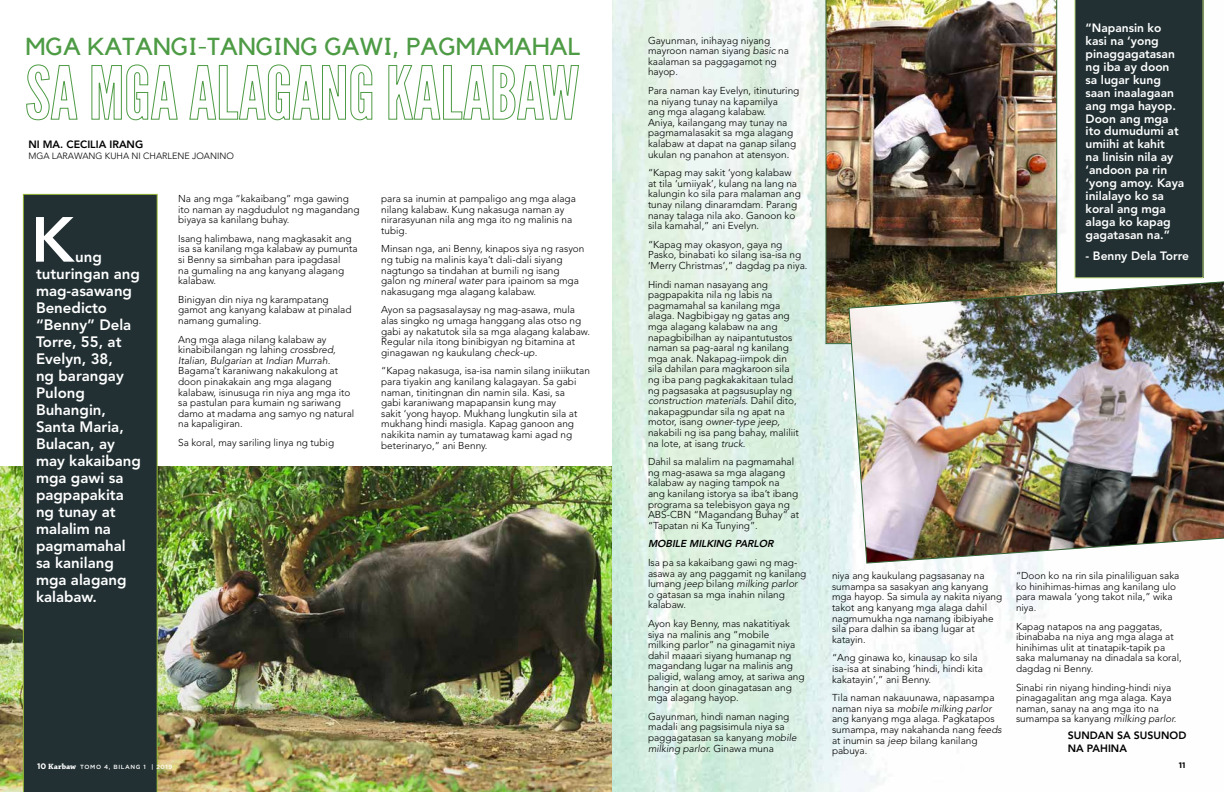
<style>
.page{position:relative;width:1224px;height:792px;background:#fff}
.page>*{position:absolute;margin:0;border:0;box-sizing:border-box;transform-origin:0 0}
.t1{font:800 63px "Avenir LT Std";color:#fff}
.t2{font:24.5px "Kollektif";color:#4e9b45}
.t3{font:800 15px/17px "Avenir LT Std";color:#fff}
.t4{font:800 12px/12.9px "Avenir LT Std";color:#fff}
.t5{font:800 10.6px/12.7px "Avenir LT Std";color:#000}
.t6{font:300 10px/10.6px "Avenir LT Std";color:#000}
.t7{font:italic 800 10px "Avenir LT Std";color:#000}
.t8{font:300 9px "Avenir LT Std";color:#000}
.t9{font:700 8px "Gotham";color:#000}
.t10{font:500 6px "Gotham";letter-spacing:.1em;color:#fff}
.s1{font-style:italic}
.s2{font-weight:700;font-size:8px}
.s3{font-family:"Chaparral Pro";font-weight:700;font-size:8px}
</style>
<div class="page">
<img style="left:612px;top:0;width:454px;height:792px">
<img style="left:0;top:466px;width:612px;height:326px">
<div style="left:23px;top:194px;width:135px;height:598px;background:#223033"></div>
<svg style="left:26px;top:64px;width:52px;height:57px"></svg>
<svg style="left:91px;top:64px;width:87px;height:57px"></svg>
<svg style="left:189px;top:64px;width:184px;height:57px"></svg>
<svg style="left:388px;top:65px;width:191px;height:55px"></svg>
<img style="left:826px;top:0;width:231px;height:344px">
<img style="left:848px;top:278px;width:376px;height:286px">
<div style="left:1074px;top:0;width:130px;height:278px;background:#223033"></div>
<h2 class="t2" style="left:25px;top:32px;width:557px">MGA KATANGI-TANGING GAWI, PAGMAMAHAL</h2>
<p class="t5" style="left:28px;top:138px;width:100px">Ni MA. CECILIA IRANG</p>
<p class="t8" style="left:28px;top:150px;width:31px">Mga larawang</p>
<p class="t8" style="left:105px;top:150px;width:7px">kuha</p>
<p class="t8" style="left:132px;top:150px;width:104px">ni CHARLENE JOANINO</p>
<h1 class="t1" style="left:31px;top:203px;width:45px">K</h1>
<h3 class="t3" style="left:36px;top:265px;width:107px">tuturingan ang mag-asawang<br>Benedicto “Benny” Dela<br>Torre, 55, at<br>Evelyn, 38,<br>ng barangay<br>Pulong<br>Buhangin,<br>Santa Maria,<br>Bulacan, ay may kakaibang mga gawi sa pagpapakita ng tunay at malalim na pagmamahal sa kanilang mga alagang kalabaw.</h3>
<h3 class="t3" style="left:75px;top:248px;width:28px">ung</h3>
<p class="t6" style="left:178px;top:193px;width:183px">Na ang mga “kakaibang” mga gawing ito naman ay nagdudulot ng magandang biyaya sa kanilang buhay.</p>
<p class="t6" style="left:178px;top:233px;width:181px">Isang halimbawa, nang magkasakit ang isa sa kanilang mga kalabaw ay pumunta si Benny sa simbahan para ipagdasal<br>na gumaling na ang kanyang alagang kalabaw.</p>
<p class="t6" style="left:178px;top:294px;width:175px">Binigyan din niya ng karampatang gamot ang kanyang kalabaw at pinalad namang gumaling.</p>
<p class="t6" style="left:178px;top:334px;width:178px">Ang mga alaga nilang kalabaw ay kinabibilangan ng lahing <span class="s1">crossbred, Italian, Bulgarian</span> at <span class="s1">Indian Murrah.<br></span>Bagama’t karaniwang nakakulong at doon pinakakain ang mga alagang kalabaw, isinusuga rin niya ang mga ito sa pastulan para kumain ng sariwang damo at madama ang samyo ng natural na kapaligiran.</p>
<p class="t6" style="left:178px;top:437px;width:157px">Sa koral, may sariling linya ng tubig</p>
<p class="t6" style="left:381px;top:193px;width:196px">para sa inumin at pampaligo ang mga alaga nilang kalabaw. Kung nakasuga naman ay nirarasyunan nila ang mga ito ng malinis na tubig.</p>
<p class="t6" style="left:381px;top:244px;width:205px">Minsan nga, ani Benny, kinapos siya ng rasyon ng tubig na malinis kaya’t dali-dali siyang nagtungo sa tindahan at bumili ng isang galon ng <span class="s1">mineral water</span> para ipainom sa mga nakasugang mga alagang kalabaw.</p>
<p class="t6" style="left:381px;top:305px;width:210px">Ayon sa pagsasalaysay ng mag-asawa, mula alas singko ng umaga hanggang alas otso ng gabi ay nakatutok sila sa mga alagang kalabaw.<br>Regular nila itong binibigyan ng bitamina at ginagawan ng kaukulang <span class="s1">check-up.</span></p>
<p class="t6" style="left:381px;top:366px;width:210px">“Kapag nakasuga, isa-isa namin silang iniikutan para tiyakin ang kanilang kalagayan. Sa gabi naman, tinitingnan din namin sila. Kasi, sa<br>gabi karaniwang mapapansin kung may<br>sakit ‘yong hayop. Mukhang lungkutin sila at mukhang hindi masigla. Kapag ganoon ang nakikita namin ay tumatawag kami agad ng beterinaryo,” ani Benny.</p>
<p class="t6" style="left:648px;top:35px;width:143px">Gayunman, inihayag niyang mayroon naman siyang <span class="s1">basic</span> na kaalaman sa paggagamot ng hayop.</p>
<p class="t6" style="left:648px;top:85px;width:153px">Para naman kay Evelyn, itinuturing na niyang tunay na kapamilya<br>ang mga alagang kalabaw.<br>Aniya, kailangang may tunay na pagmamalasakit sa mga alagang kalabaw at dapat na ganap silang ukulan ng panahon at atensyon.</p>
<p class="t6" style="left:648px;top:167px;width:154px">“Kapag may sakit ‘yong kalabaw at tila ‘umiiyak’, kulang na lang na kalungin ko sila para malaman ang tunay nilang dinaramdam. Parang nanay talaga nila ako. Ganoon ko sila kamahal,” ani Evelyn.</p>
<p class="t6" style="left:648px;top:239px;width:161px">“Kapag may okasyon, gaya ng<br>Pasko, binabati ko silang isa-isa ng ‘Merry Christmas’,” dagdag pa niya.</p>
<p class="t6" style="left:648px;top:279px;width:152px">Hindi naman nasayang ang pagpapakita nila ng labis na pagmamahal sa kanilang mga alaga. Nagbibigay ng gatas ang mga alagang kalabaw na ang napagbibilhan ay naipantutustos naman sa pag-aaral ng kanilang mga anak. Nakapag-iimpok din sila dahilan para magkaroon sila ng iba pang pagkakakitaan tulad ng pagsasaka at pagsusuplay ng <span class="s1">construction materials.</span> Dahil dito, nakapagpundar sila ng apat na motor, isang <span class="s1">owner-type jeep, </span>nakabili ng isa pang bahay, maliliit na lote, at isang <span class="s1">truck.</span></p>
<p class="t6" style="left:648px;top:456px;width:153px">Dahil sa malalim na pagmamahal ng mag-asawa sa mga alagang kalabaw ay naging tampok na ang kanilang istorya sa iba’t ibang programa sa telebisyon gaya ng<br>ABS-CBN “Magandang Buhay” at “Tapatan ni Ka Tunying”.</p>
<p class="t7" style="left:648px;top:538px;width:48px">MOBILE MILKI</p>
<p class="t7" style="left:716px;top:538px;width:39px">NG PARLOR</p>
<p class="t6" style="left:648px;top:557px;width:160px">Isa pa sa kakaibang gawi ng mag&shy;asawa ay ang paggamit ng kanilang lumang <span class="s1">jeep</span> bilang <span class="s1">milking parlor<br></span>o gatasan sa mga inahin nilang kalabaw.</p>
<p class="t6" style="left:648px;top:618px;width:158px">Ayon kay Benny, mas nakatitiyak siya na malinis ang “mobile<br>milking parlor” na ginagamit niya dahil maaari siyang humanap ng magandang lugar na malinis ang paligid, walang amoy, at sariwa ang hangin at doon ginagatasan ang mga alagang hayop.</p>
<p class="t6" style="left:648px;top:711px;width:150px">Gayunman, hindi naman naging madali ang pagsisimula niya sa paggagatasan sa kanyang <span class="s1">mobile milking parlor.</span> Ginawa muna</p>
<p class="t4" style="left:1086px;top:21px;width:100px">“Napansin ko kasi na ‘yong pinaggagatasan ng iba ay doon<br>sa lugar kung saan inaalagaan ang mga hayop.<br>Doon ang mga ito dumudumi at umiihi at kahit<br>na linisin nila ay ‘andoon pa rin ‘yong amoy. Kaya inilalayo ko sa koral ang mga alaga ko kapag gagatasan na.”</p>
<p class="t4" style="left:1086px;top:249px;width:105px">- Benny Dela Torre</p>
<p class="t6" style="left:832px;top:571px;width:172px">niya ang kaukulang pagsasanay na sumampa sa sasakyan ang kanyang mga hayop. Sa simula ay nakita niyang takot ang kanyang mga alaga dahil nagmumukha nga namang ibibiyahe sila para dalhin sa ibang lugar at katayin.</p>
<p class="t6" style="left:832px;top:653px;width:153px">“Ang ginawa ko, kinausap ko sila isa-isa at sinabing ‘hindi, hindi kita kakatayin’,” ani Benny.</p>
<p class="t6" style="left:832px;top:693px;width:171px">Tila naman nakauunawa, napasampa naman niya sa <span class="s1">mobile milking parlor </span>ang kanyang mga alaga. Pagkatapos sumampa, may nakahanda nang <span class="s1">feeds </span>at inumin sa <span class="s1">jeep</span> bilang kanilang pabuya.</p>
<p class="t6" style="left:1016px;top:571px;width:165px">“Doon ko na rin sila pinaliliguan saka ko hinihimas-himas ang kanilang ulo para mawala ‘yong takot nila,” wika niya.</p>
<p class="t6" style="left:1016px;top:621px;width:167px">Kapag natapos na ang paggatas, ibinababa na niya ang mga alaga at hinihimas ulit at tinatapik-tapik pa saka malumanay na dinadala sa koral, dagdag ni Benny.</p>
<p class="t6" style="left:1016px;top:682px;width:162px">Sinabi rin niyang hinding-hindi niya pinagagalitan ang mga alaga. Kaya naman, sanay na ang mga ito na sumampa sa kanyang <span class="s1">milking parlor.</span></p>
<p class="t5" style="left:1068px;top:729px;width:120px">SUN DAN SA SUSUNOD<br>NA PAHINA</p>
<p class="t10" style="left:37px;top:763px;width:137px"><span class="s2">10</span> <span class="s3">Karbaw</span> TOMO 4, BILANG 1 | 2019</p>
<p class="t9" style="left:1179px;top:760px;width:8px">11</p>
</div>
